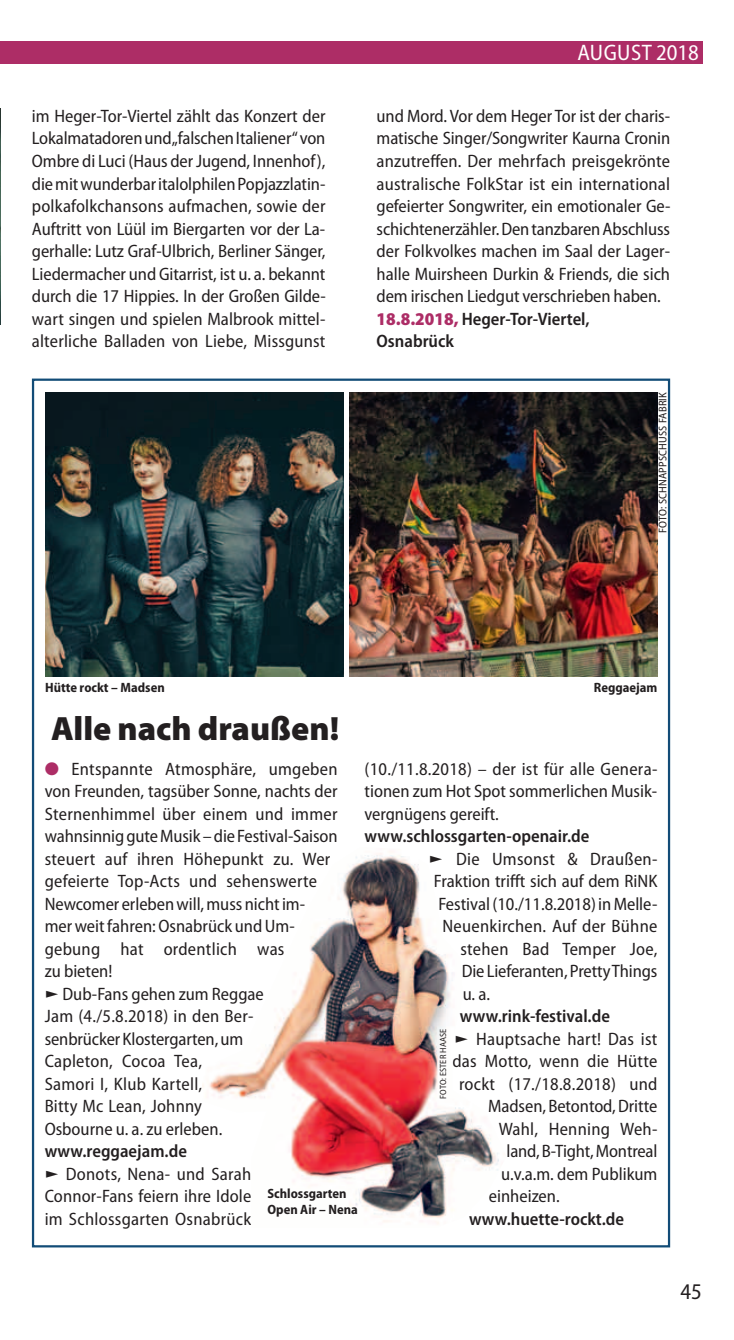
<style>
.page{position:relative;width:734px;height:1340px;background:#fff}
.page>*{position:absolute;margin:0;border:0;box-sizing:border-box;transform-origin:0 0}
.t1{font:900 33.75px "Myriad Pro";color:#231f20}
.t2{font:semi-condensed 22.5px "Myriad Pro";letter-spacing:.01em;color:#fff}
.t3{font:semi-condensed 22.5px "Myriad Pro";color:#231f20}
.t4{font:semi-condensed 18px/22.5px "Myriad Pro";color:#231f20}
.t5{font:600 semi-condensed 18px "Myriad Pro";color:#231f20}
.t6{font:700 semi-condensed 13.5px/15.8px "Myriad Pro";color:#231f20}
.t7{font:semi-condensed 11.25px "Myriad Pro";letter-spacing:.02em;color:#231f20}
.t8{font:semi-condensed 9px "Myriad Pro";letter-spacing:.02em;color:#231f20}
.s1{font-weight:900;color:#ad2d66}
.s2{font-weight:600}
.s3{font-family:"Blickfang";font-stretch:normal}
.s4{color:#ad2d66}
</style>
<div class="page">
<img style="left:45px;top:392px;width:298px;height:284px">
<img style="left:349px;top:392px;width:308px;height:284px">
<div style="left:0;top:41px;width:702px;height:23px;background:#ad2d66"></div>
<img style="left:0;top:108px;width:1px;height:216px">
<img style="left:202px;top:853px;width:297px;height:371px">
<p class="t2" style="left:577px;top:44px;width:123px">AUGUST 2018</p>
<p class="t4" style="left:32px;top:106px;width:295px;text-align:justify">im Heger-Tor-Viertel zählt das Konzert der Lokalmatadoren und „falschen Italiener“ von Ombre di Luci (Haus der Jugend, Innenhof), die mit wunderbar italolphilen Popjazzlatin&shy;polkafolkchansons aufmachen, sowie der Auftritt von Lüül im Biergarten vor der La&shy;gerhalle: Lutz Graf-Ulbrich, Berliner Sänger, Liedermacher und Gitarrist, ist u. a. bekannt durch die 17 Hippies. In der Großen Gilde&shy;wart singen und spielen Malbrook mittel - alterliche Balladen von Liebe, Missgunst</p>
<p class="t4" style="left:376px;top:106px;width:295px">und Mord. Vor dem Heger Tor ist der charis&shy;matische Singer/Songwriter Kaurna Cronin anzutreffen. Der mehrfach preisgekrönte australische FolkStar ist ein international gefeierter Songwriter, ein emotionaler Ge&shy;schichtenerzähler. Den tanzbaren Abschluss der Folkvolkes machen im Saal der Lager - halle Muirsheen Durkin &amp; Friends, die sich dem irischen Liedgut verschrieben haben.<br><span class="s1">18.8.2018,</span> <span class="s2">Heger-Tor-Viertel, Osnabrück</span></p>
<p class="t7" style="left:658px;top:533px;width:142px;rotate:-90deg">FOTO: SCHNAPPSCHUSS FABRIK</p>
<p class="t6" style="left:45px;top:681px;width:121px">Hütte rockt – Madsen</p>
<p class="t6" style="left:593px;top:681px;width:65px">Reggaejam</p>
<h1 class="t1" style="left:51px;top:708px;width:290px">Alle nach draußen!</h1>
<p class="t4" style="left:364px;top:759px;width:294px;text-align:justify">(10./11.8.2018) – der ist für alle Genera - tionen zum Hot Spot sommerlichen Musik&shy;vergnügens gereift.</p>
<p class="t5" style="left:364px;top:829px;width:226px">www.schlossgarten-openair.de</p>
<p class="t4" style="left:429px;top:849px;width:230px"><span class="s3">R</span> Die Umsonst &amp; Draußen-</p>
<p class="t4" style="left:434px;top:871px;width:225px">Fraktion trifft sich auf dem RiNK</p>
<p class="t4" style="left:438px;top:894px;width:220px">Festival (10./11.8.2018) in Melle-</p>
<p class="t4" style="left:442px;top:916px;width:216px">Neuenkirchen. Auf der Bühne</p>
<p class="t4" style="left:460px;top:939px;width:198px">stehen Bad Temper Joe,</p>
<p class="t4" style="left:461px;top:961px;width:197px">Die Lieferanten, Pretty Things</p>
<p class="t4" style="left:462px;top:984px;width:29px">u. a.</p>
<p class="t5" style="left:460px;top:1009px;width:152px">www.rink-festival.de</p>
<p class="t4" style="left:454px;top:1029px;width:204px"><span class="s3">R</span> Hauptsache hart! Das ist</p>
<p class="t4" style="left:452px;top:1051px;width:206px">das Motto, wenn die Hütte</p>
<p class="t4" style="left:459px;top:1074px;width:200px">rockt (17./18.8.2018) und</p>
<p class="t4" style="left:488px;top:1096px;width:171px">Madsen, Betontod, Dritte</p>
<p class="t4" style="left:498px;top:1119px;width:160px">Wahl, Henning Weh-</p>
<p class="t4" style="left:506px;top:1141px;width:152px">land, B-Tight, Montreal</p>
<p class="t4" style="left:501px;top:1164px;width:158px">u.v.a.m. dem Publikum</p>
<p class="t4" style="left:489px;top:1186px;width:72px">einheizen.</p>
<p class="t5" style="left:469px;top:1212px;width:157px">www.huette-rockt.de</p>
<p class="t4" style="left:45px;top:759px;width:294px"><span class="s4">●</span> Entspannte Atmosphäre, umgeben von Freunden, tagsüber Sonne, nachts der<br>Sternenhimmel über einem und immer wahnsinnig gute Musik – die Festival-Saison steuert auf ihren Höhepunkt zu. Wer gefeierte Top-Acts und sehenswerte<br>Newcomer erleben will, muss nicht im-<br>mer weit fahren: Osnabrück und Um&shy;gebung hat ordentlich was<br>zu bieten!<br><span class="s3">R</span> Dub-Fans gehen zum Reggae<br>Jam (4./5.8.2018) in den Ber-<br>senbrücker Klostergarten, um<br>Capleton, Cocoa Tea,<br>Samori I, Klub Kartell,<br>Bitty Mc Lean, Johnny<br>Osbourne u. a. zu erleben.</p>
<p class="t4" style="left:45px;top:1141px;width:208px"><span class="s2">www.reggaejam.de<br></span><span class="s3">R</span> Donots, Nena- und Sarah<br>Connor-Fans feiern ihre Idole im Schlossgarten Osnabrück</p>
<p class="t8" style="left:440px;top:1099px;width:72px;rotate:-90deg">FOTO: ESTER HAASE</p>
<p class="t6" style="left:267px;top:1186px;width:92px">Schlossgarten<br>Open Air – Nena</p>
<p class="t3" style="left:680px;top:1283px;width:23px">45</p>
</div>
